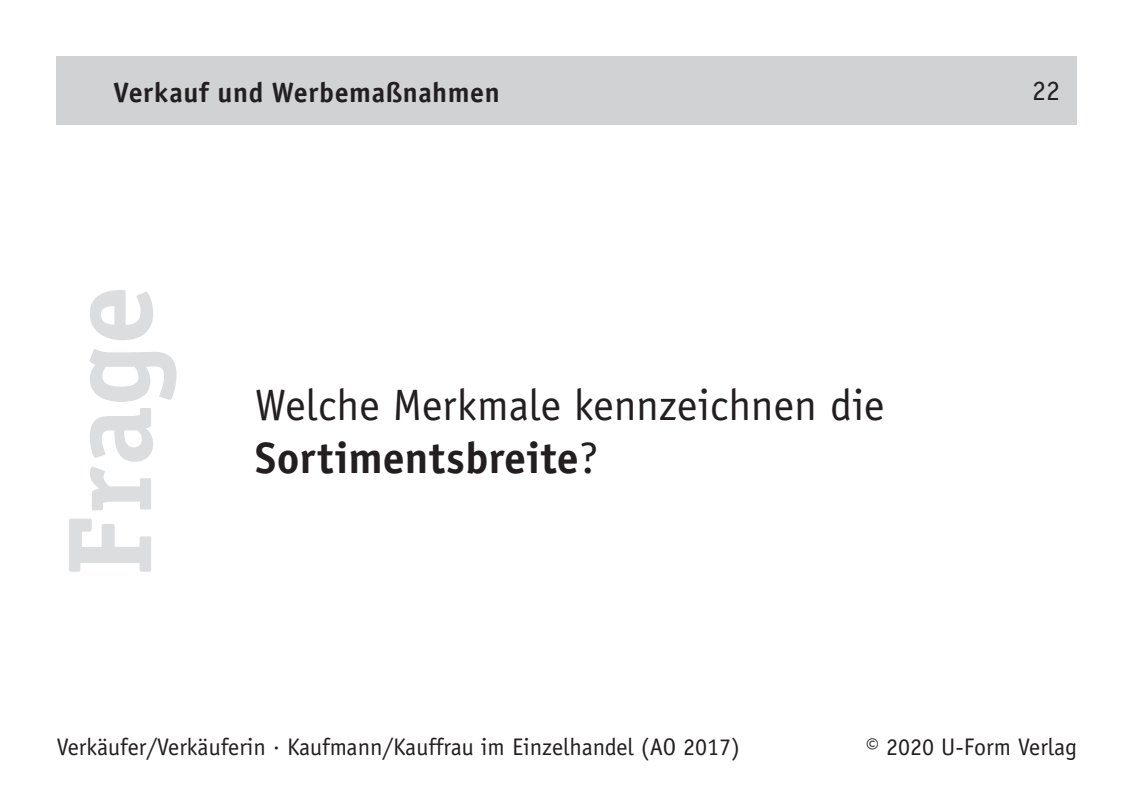
<style>
.page{position:relative;width:1134px;height:794px;background:#fff}
.page>*{position:absolute;margin:0;border:0;box-sizing:border-box;transform-origin:0 0}
.t1{font:700 120px "Officina Serif";color:#dcdddf}
.t2{font:44px/52.8px "Officina Sans";color:#231f20}
.t3{font:700 28px "Officina Sans";letter-spacing:.02em;color:#231f20}
.t4{font:28px "Officina Sans";color:#231f20}
.t5{font:24px "Officina Sans";color:#231f20}
.s1{font-weight:700}
.s2{font-family:"Syntax"}
</style>
<div class="page">
<div style="left:57px;top:57px;width:1020px;height:68px;background:#d1d2d4"></div>
<p class="t3" style="left:113px;top:75px;width:388px">Verkauf und Werbemaßnahmen</p>
<h1 class="t1" style="left:35px;top:576px;width:292px;rotate:-90deg">Frage</h1>
<h2 class="t2" style="left:255px;top:379px;width:631px">Welche Merkmale kennzeichnen die<br><span class="s1">Sortimentsbreite</span>?</h2>
<p class="t4" style="left:1032px;top:74px;width:29px">22</p>
<p class="t5" style="left:57px;top:733px;width:685px">Verkäufer/Verkäuferin <span class="s2">·</span> Kaufmann/Kauffrau im Einzelhandel (AO 2017)</p>
<p class="t5" style="left:866px;top:733px;width:213px">© 2020 U-Form Verlag</p>
</div>
